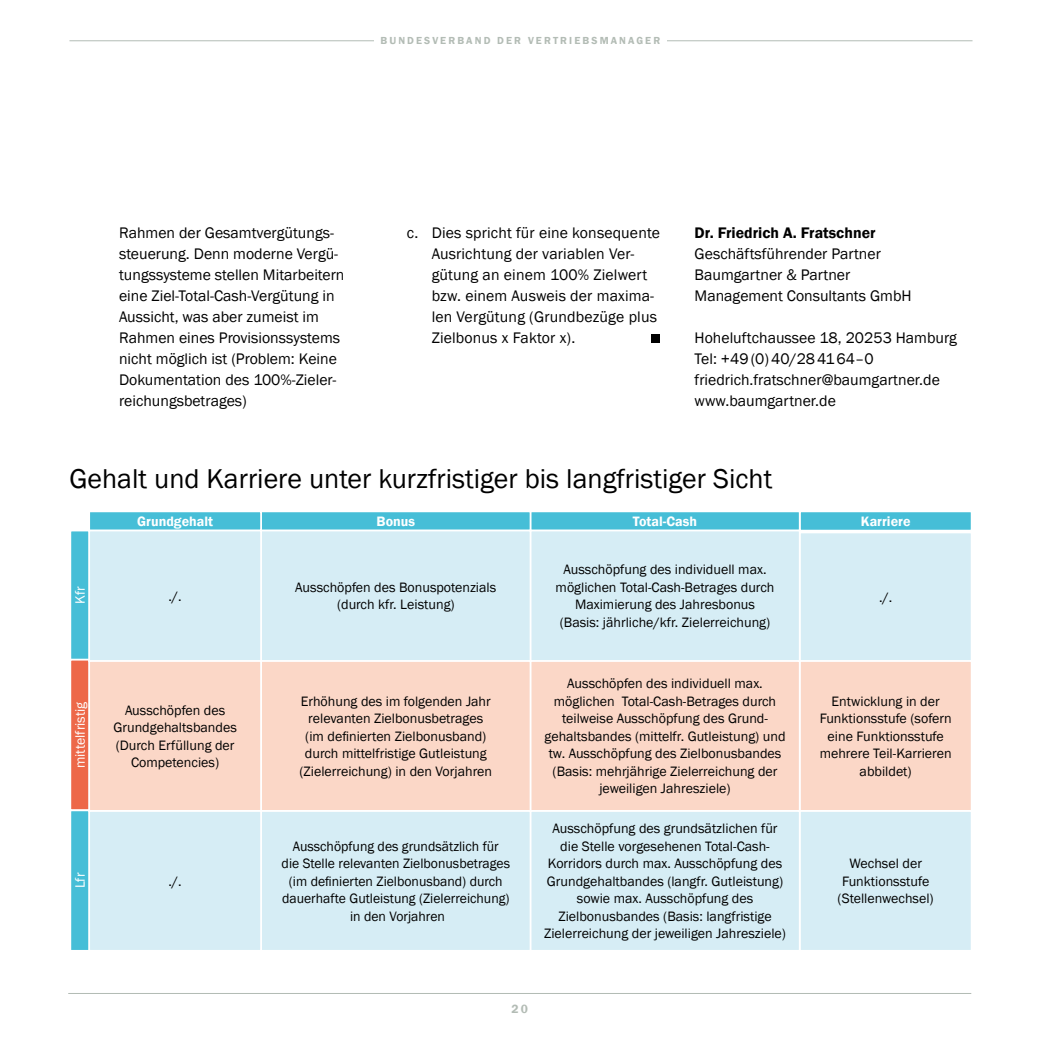
<style>
.page{position:relative;width:1042px;height:1042px;background:#fff}
.page>*{position:absolute;margin:0;border:0;box-sizing:border-box;transform-origin:0 0}
.t1{font:28px "Franklin Gothic";color:#000}
.t2{font:15.75px/21px "Franklin Gothic";color:#000}
.t3{font:600 15.75px "Franklin Gothic";color:#000}
.t4{font:14px/17.5px "Franklin Gothic";color:#000;text-align:center}
.t5{font:600 14px "Franklin Gothic";color:#fff}
.t6{font:14px "Franklin Gothic";color:#fff}
.t7{font:600 12.25px "Franklin Gothic";color:#b3bcb5}
.t8{font:600 10.5px "Franklin Gothic";letter-spacing:.2em;color:#b3bcb5}
</style>
<div class="page">
<hr style="left:69px;top:40px;width:903px;height:1px;background:#b3bcb5">
<div style="left:374px;top:37px;width:293px;height:8px;background:#fff"></div>
<hr style="left:68px;top:993px;width:903px;height:1px;background:#b3bcb5">
<div style="left:651px;top:334px;width:9px;height:8px;background:#000"></div>
<div style="left:800px;top:511px;width:171px;height:19px;background:#46bed7"></div>
<div style="left:799px;top:510px;width:173px;height:21px;border:2px solid #fff"></div>
<div style="left:800px;top:532px;width:171px;height:129px;background:#d6edf5"></div>
<div style="left:799px;top:531px;width:173px;height:131px;border:2px solid #fff"></div>
<div style="left:800px;top:661px;width:171px;height:150px;background:#fbd7c7"></div>
<div style="left:799px;top:660px;width:173px;height:152px;border:2px solid #fff"></div>
<div style="left:800px;top:811px;width:171px;height:140px;background:#d6edf5"></div>
<div style="left:799px;top:810px;width:173px;height:141px;border:2px solid #fff"></div>
<div style="left:530px;top:511px;width:270px;height:19px;background:#46bed7"></div>
<div style="left:529px;top:510px;width:271px;height:21px;border:2px solid #fff"></div>
<div style="left:530px;top:530px;width:270px;height:131px;background:#d6edf5"></div>
<div style="left:529px;top:530px;width:271px;height:132px;border:2px solid #fff"></div>
<div style="left:530px;top:661px;width:270px;height:150px;background:#fbd7c7"></div>
<div style="left:529px;top:660px;width:271px;height:152px;border:2px solid #fff"></div>
<div style="left:530px;top:811px;width:270px;height:140px;background:#d6edf5"></div>
<div style="left:529px;top:810px;width:271px;height:141px;border:2px solid #fff"></div>
<div style="left:261px;top:511px;width:269px;height:19px;background:#46bed7"></div>
<div style="left:260px;top:510px;width:271px;height:21px;border:2px solid #fff"></div>
<div style="left:261px;top:530px;width:269px;height:131px;background:#d6edf5"></div>
<div style="left:260px;top:530px;width:271px;height:132px;border:2px solid #fff"></div>
<div style="left:261px;top:661px;width:269px;height:150px;background:#fbd7c7"></div>
<div style="left:260px;top:660px;width:271px;height:152px;border:2px solid #fff"></div>
<div style="left:261px;top:811px;width:269px;height:140px;background:#d6edf5"></div>
<div style="left:260px;top:810px;width:271px;height:141px;border:2px solid #fff"></div>
<div style="left:70px;top:530px;width:20px;height:130px;background:#46bed7"></div>
<div style="left:69px;top:530px;width:21px;height:130px;border:2px solid #fff"></div>
<div style="left:70px;top:660px;width:20px;height:150px;background:#ed6849"></div>
<div style="left:69px;top:659px;width:21px;height:152px;border:2px solid #fff"></div>
<div style="left:70px;top:810px;width:20px;height:141px;background:#46bed7"></div>
<div style="left:69px;top:809px;width:21px;height:142px;border:2px solid #fff"></div>
<div style="left:89px;top:511px;width:172px;height:19px;background:#46bed7"></div>
<div style="left:88px;top:510px;width:174px;height:21px;border:2px solid #fff"></div>
<div style="left:89px;top:530px;width:172px;height:131px;background:#d6edf5"></div>
<div style="left:88px;top:530px;width:174px;height:132px;border:2px solid #fff"></div>
<div style="left:89px;top:661px;width:172px;height:150px;background:#fbd7c7"></div>
<div style="left:88px;top:660px;width:174px;height:152px;border:2px solid #fff"></div>
<div style="left:89px;top:811px;width:172px;height:140px;background:#d6edf5"></div>
<div style="left:88px;top:810px;width:174px;height:141px;border:2px solid #fff"></div>
<p class="t8" style="left:380px;top:34px;width:281px">BUNDESVERBAND DER VERTRIEBSMANAGER</p>
<p class="t2" style="left:119px;top:222px;width:227px">Rahmen der Gesamtvergütungs&shy;steuerung. Denn moderne Vergü&shy;tungssysteme stellen Mitarbeitern eine Ziel-Total-Cash-Vergütung in<br>Aussicht, was aber zumeist im<br>Rahmen eines Provisionssystems nicht möglich ist (Problem: Keine<br>Dokumentation des 100%-Zieler&shy;reichungsbetrages)</p>
<p class="t2" style="left:432px;top:222px;width:230px;text-indent:-25px">c. Dies spricht für eine konsequente<br>Ausrichtung der variablen Ver&shy;gütung an einem 100% Zielwert bzw. einem Ausweis der maxima&shy;len Vergütung (Grundbezüge plus<br>Zielbonus x Faktor x).</p>
<p class="t3" style="left:694px;top:222px;width:182px">Dr. Friedrich A. Fratschner</p>
<p class="t2" style="left:694px;top:243px;width:218px">Geschäftsführender Partner<br>Baumgartner &amp; Partner<br>Management Consultants GmbH</p>
<p class="t2" style="left:694px;top:327px;width:264px">Hoheluftchaussee 18, 20253 Hamburg<br>Tel: +49(0)40/284164–0 friedrich.fratschner@baumgartner.de www.baumgartner.de</p>
<h1 class="t1" style="left:69px;top:461px;width:704px">Gehalt und Karriere unter kurzfristiger bis langfristiger Sicht</h1>
<p class="t6" style="left:71px;top:604px;width:19px;rotate:-90deg">Kfr</p>
<p class="t5" style="left:137px;top:512px;width:77px">Grundgehalt</p>
<p class="t4" style="left:168px;top:587px;width:15px">./.</p>
<p class="t5" style="left:376px;top:512px;width:40px">Bonus</p>
<p class="t4" style="left:295px;top:579px;width:202px">Ausschöpfen des Bonuspotenzials (durch kfr. Leistung)</p>
<p class="t5" style="left:633px;top:512px;width:66px">Total-Cash</p>
<p class="t4" style="left:555px;top:561px;width:220px">Ausschöpfung des individuell max. möglichen Total-Cash-Betrages durch Maximierung des Jahresbonus (Basis: jährliche/kfr. Zielerreichung)</p>
<p class="t6" style="left:71px;top:768px;width:68px;rotate:-90deg">mittelfristig</p>
<p class="t4" style="left:113px;top:701px;width:125px">Ausschöpfen des<br>Grundgehaltsbandes (Durch Erfüllung der<br>Competencies)</p>
<p class="t6" style="left:71px;top:888px;width:17px;rotate:-90deg">Lfr</p>
<p class="t4" style="left:168px;top:872px;width:15px">./.</p>
<p class="t4" style="left:299px;top:693px;width:194px">Erhöhung des im folgenden Jahr relevanten Zielbonusbetrages (im definierten Zielbonusband) durch mittelfristige Gutleistung (Zielerreichung) in den Vorjahren</p>
<p class="t4" style="left:282px;top:837px;width:230px">Ausschöpfung des grundsätzlich für<br>die Stelle relevanten Zielbonusbetrages (im definierten Zielbonusband) durch dauerhafte Gutleistung (Zielerreichung) in den Vorjahren</p>
<p class="t4" style="left:544px;top:675px;width:242px">Ausschöpfen des individuell max. möglichen Total-Cash-Betrages durch teilweise Ausschöpfung des Grund&shy;gehaltsbandes (mittelfr. Gutleistung) und tw. Ausschöpfung des Zielbonusbandes (Basis: mehrjährige Zielerreichung der jeweiligen Jahresziele)</p>
<p class="t4" style="left:544px;top:820px;width:243px">Ausschöpfung des grundsätzlichen für die Stelle vorgesehenen Total-Cash-Korridors durch max. Ausschöpfung des Grundgehaltbandes (langfr. Gutleistung) sowie max. Ausschöpfung des Zielbonusbandes (Basis: langfristige Zielerreichung der jeweiligen Jahresziele)</p>
<p class="t7" style="left:511px;top:1002px;width:18px">20</p>
<p class="t5" style="left:861px;top:512px;width:51px">Karriere</p>
<p class="t4" style="left:879px;top:588px;width:15px">./.</p>
<p class="t4" style="left:819px;top:693px;width:134px">Entwicklung in der<br>Funktionsstufe (sofern eine Funktionsstufe mehrere Teil-Karrieren abbildet)</p>
<p class="t4" style="left:837px;top:855px;width:98px">Wechsel der<br>Funktionsstufe (Stellenwechsel)</p>
</div>
